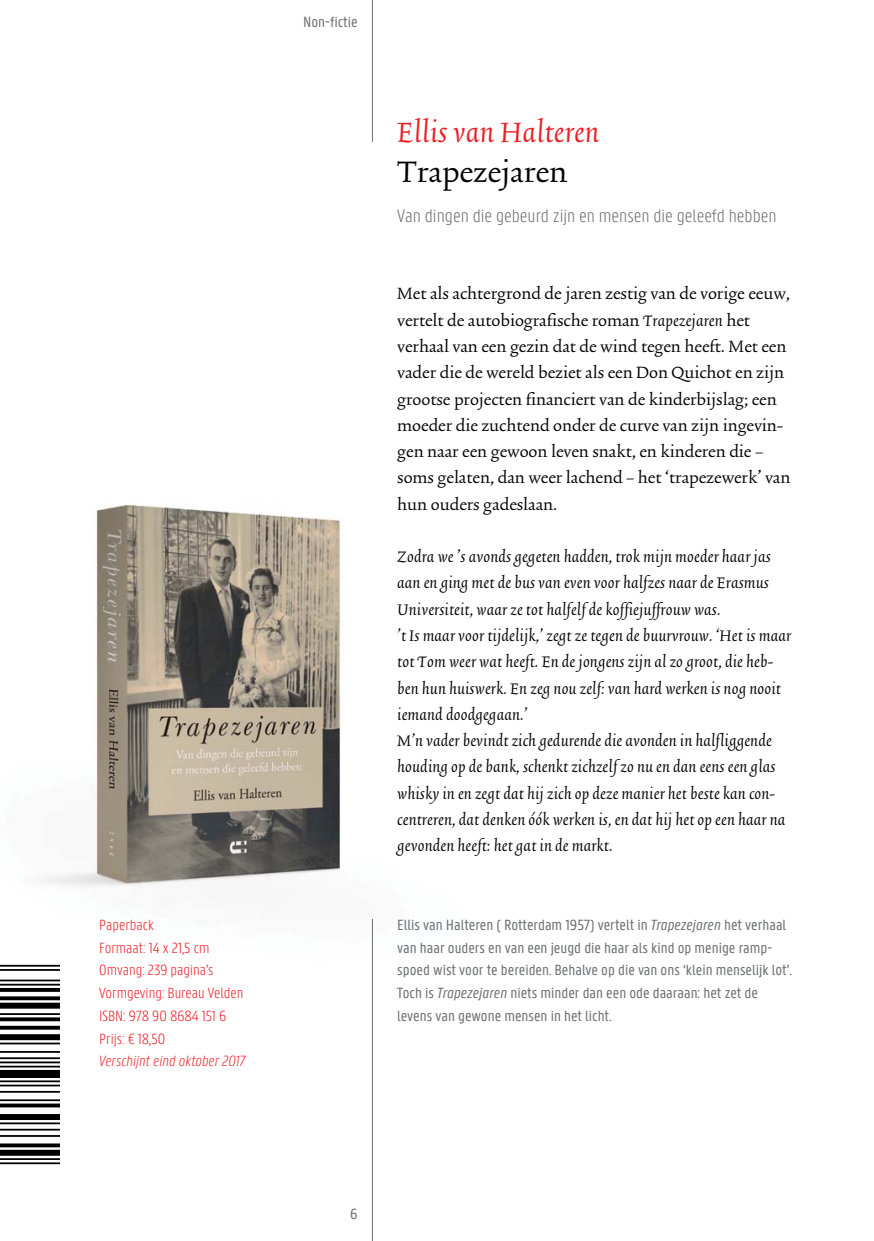
<style>
.page{position:relative;width:874px;height:1241px;background:#fff}
.page>*{position:absolute;margin:0;border:0;box-sizing:border-box;transform-origin:0 0}
.t1{font:35px "Trinite No 2 Rom Wid Ita";letter-spacing:.01em;color:#ed1d24}
.t2{font:35px "Trinite No 2 Rom Wid";color:#000}
.t3{font:19.25px/26.2px "Trinite No 2 Rom Wid Ita";letter-spacing:.01em;color:#000}
.t4{font:19.25px/26.2px "Trinite No 2 Rom Wid";color:#000}
.t5{font:300 19.25px "Panno Text";color:#6d6e71}
.t6{font:15.75px/22.8px "Panno Text";color:#6d6e71}
.t7{font:300 15.75px/22.8px "Panno Text";color:#ed1d24}
.t8{font:italic 300 15.75px "Panno Text";color:#ed1d24}
.s1{font-family:"Trinite No 2 Rom Wid Ita"}
.s2{font-style:italic}
</style>
<div class="page">
<hr style="left:372px;top:0;width:1px;height:142px;background:#6d6e71">
<img style="left:0;top:504px;width:372px;height:497px">
<hr style="left:372px;top:918px;width:1px;height:322px;background:#6d6e71">
<hr style="left:0;top:1162px;width:60px;height:1px;background:#000">
<hr style="left:0;top:1157px;width:60px;height:2px;background:#000">
<div style="left:0;top:1149px;width:60px;height:6px;background:#000"></div>
<svg style="left:0;top:1143px;width:60px;height:4px"></svg>
<hr style="left:0;top:1134px;width:60px;height:2px;background:#000">
<hr style="left:0;top:1128px;width:60px;height:2px;background:#000">
<hr style="left:0;top:1122px;width:60px;height:1px;background:#000">
<svg style="left:0;top:1114px;width:60px;height:5px"></svg>
<svg style="left:0;top:1103px;width:60px;height:4px"></svg>
<hr style="left:0;top:1099px;width:60px;height:1px;background:#000">
<hr style="left:0;top:1090px;width:60px;height:2px;background:#000">
<hr style="left:0;top:1084px;width:60px;height:2px;background:#000">
<hr style="left:0;top:1080px;width:60px;height:1px;background:#000">
<div style="left:0;top:1069px;width:60px;height:8px;background:#000"></div>
<hr style="left:0;top:1065px;width:60px;height:2px;background:#000">
<hr style="left:0;top:1061px;width:60px;height:2px;background:#000">
<hr style="left:0;top:1057px;width:60px;height:1px;background:#000">
<hr style="left:0;top:1050px;width:60px;height:2px;background:#000">
<hr style="left:0;top:1042px;width:60px;height:2px;background:#000">
<div style="left:0;top:1034px;width:60px;height:5px;background:#000"></div>
<svg style="left:0;top:1025px;width:60px;height:4px"></svg>
<svg style="left:0;top:1017px;width:60px;height:4px"></svg>
<hr style="left:0;top:1013px;width:60px;height:1px;background:#000">
<div style="left:0;top:1002px;width:60px;height:6px;background:#000"></div>
<svg style="left:0;top:996px;width:60px;height:4px"></svg>
<svg style="left:0;top:987px;width:60px;height:4px"></svg>
<hr style="left:0;top:983px;width:60px;height:2px;background:#000">
<hr style="left:0;top:979px;width:60px;height:2px;background:#000">
<hr style="left:0;top:968px;width:60px;height:2px;background:#000">
<hr style="left:0;top:964px;width:60px;height:2px;background:#000">
<p class="t7" style="left:99px;top:913px;width:145px">Paperback<br>Formaat: 14 x 21,5 cm<br>Omvang: 239 pagina’s<br>Vormgeving: Bureau Velden<br>ISBN: 978 90 8684 151 6<br>Prijs: € 18,50</p>
<p class="t8" style="left:99px;top:1052px;width:148px">Verschijnt eind oktober 2017</p>
<p class="t6" style="left:303px;top:11px;width:56px">Non-fictie</p>
<h1 class="t1" style="left:397px;top:116px;width:203px">Ellis van Halteren</h1>
<h1 class="t2" style="left:397px;top:156px;width:171px">Trapezejaren</h1>
<p class="t5" style="left:397px;top:206px;width:381px">Van dingen die gebeurd zijn en mensen die geleefd hebben</p>
<p class="t4" style="left:397px;top:282px;width:394px">Met als achtergrond de jaren zestig van de vorige eeuw, vertelt de autobiografische roman <span class="s1">Trapezejaren</span> het verhaal van een gezin dat de wind tegen heeft. Met een vader die de wereld beziet als een Don Quichot en zijn grootse projecten financiert van de kinderbijslag; een moeder die zuchtend onder de curve van zijn ingevin&shy;gen naar een gewoon leven snakt, en kinderen die – soms gelaten, dan weer lachend – het ‘trapezewerk’ van hun ouders gadeslaan.</p>
<p class="t3" style="left:397px;top:544px;width:395px">Zodra we ’s avonds gegeten hadden, trok mijn moeder haar jas aan en ging met de bus van even voor halfzes naar de Erasmus Universiteit, waar ze tot halfelf de koffiejuffrouw was.<br>’t Is maar voor tijdelijk,’ zegt ze tegen de buurvrouw. ‘Het is maar tot Tom weer wat heeft. En de jongens zijn al zo groot, die heb&shy;ben hun huiswerk. En zeg nou zelf: van hard werken is nog nooit iemand doodgegaan.’<br>M’n vader bevindt zich gedurende die avonden in halfliggende houding op de bank, schenkt zichzelf zo nu en dan eens een glas whisky in en zegt dat hij zich op deze manier het beste kan con&shy;centreren, dat denken óók werken is, en dat hij het op een haar na gevonden heeft: het gat in de markt.</p>
<p class="t6" style="left:397px;top:913px;width:395px">Ellis van Halteren ( Rotterdam 1957) vertelt in <span class="s2">Trapezejaren</span> het verhaal van haar ouders en van een jeugd die haar als kind op menige ramp&shy;spoed wist voor te bereiden. Behalve op die van ons ‘klein menselijk lot’.<br>Toch is <span class="s2">Trapezejaren</span> niets minder dan een ode daaraan: het zet de levens van gewone mensen in het licht.</p>
<p class="t6" style="left:350px;top:1202px;width:9px">6</p>
</div>
